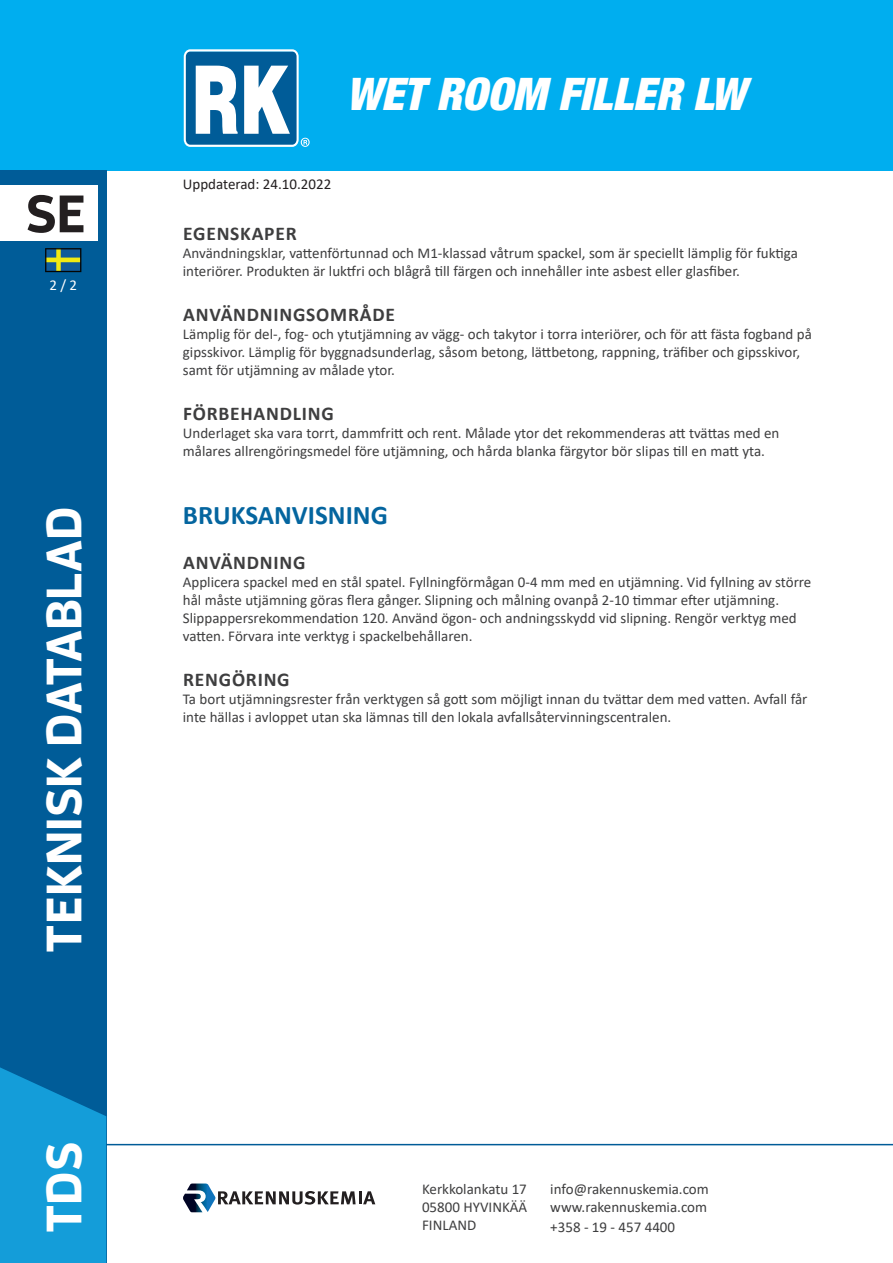
<style>
.page{position:relative;width:893px;height:1263px;background:#fff}
.page>*{position:absolute;margin:0;border:0;box-sizing:border-box;transform-origin:0 0}
.t1{font:700 52.5px "Enzo OT";color:#231f20}
.t2{font:700 49.5px "Enzo OT";color:#fff}
.t3{font:italic 900 condensed 45px "Helvetica Neue LT Std";color:#fff}
.t4{font:700 27px "Calibri";color:#04659f}
.t5{font:700 19.5px "Calibri";letter-spacing:.04em;color:#3e3e3f}
.t6{font:15px/18px "Calibri";color:#3e3e3f}
.t7{font:15px "Calibri";color:#231f20}
.t8{font:15px "Calibri";color:#fff}
</style>
<div class="page">
<div style="left:0;top:0;width:893px;height:170px;background:#00aeef"></div>
<div style="left:0;top:170px;width:106px;height:1093px;background:#005c98"></div>
<svg style="left:0;top:1067px;width:106px;height:196px;background:#1194d0"></svg>
<hr style="left:106px;top:1144px;width:787px;height:1px;background:#005c98">
<div style="left:0;top:186px;width:98px;height:55px;background:#fff"></div>
<svg style="left:184px;top:49px;width:126px;height:98px;background:#6faacc"></svg>
<svg style="left:183px;top:1183px;width:192px;height:29px"></svg>
<svg style="left:45px;top:248px;width:36px;height:24px"></svg>
<h1 class="t1" style="left:26px;top:181px;width:62px">SE</h1>
<p class="t8" style="left:49px;top:275px;width:29px">2 / 2</p>
<h2 class="t2" style="left:33px;top:952px;width:448px;rotate:-90deg">TEKNISK DATABLAD</h2>
<h2 class="t2" style="left:33px;top:1233px;width:93px;rotate:-90deg">TDS</h2>
<h3 class="t3" style="left:346px;top:66px;width:401px">WET ROOM FILLER LW</h3>
<p class="t7" style="left:183px;top:173px;width:150px">Uppdaterad: 24.10.2022</p>
<h3 class="t5" style="left:183px;top:220px;width:115px">EGENSKAPER</h3>
<p class="t6" style="left:183px;top:244px;width:617px">Användningsklar, vattenförtunnad och M1-klassad våtrum spackel, som är speciellt lämplig för fuktiga interiörer. Produkten är luktfri och blågrå till färgen och innehåller inte asbest eller glasfiber.</p>
<h3 class="t5" style="left:183px;top:301px;width:213px">ANVÄNDNINGSOMRÅDE</h3>
<p class="t6" style="left:183px;top:325px;width:631px">Lämplig för del-, fog- och ytutjämning av vägg- och takytor i torra interiörer, och för att fästa fogband på gipsskivor. Lämplig för byggnadsunderlag, såsom betong, lättbetong, rappning, träfiber och gipsskivor, samt för utjämning av målade ytor.</p>
<h3 class="t5" style="left:183px;top:400px;width:152px">FÖRBEHANDLING</h3>
<p class="t6" style="left:183px;top:424px;width:598px">Underlaget ska vara torrt, dammfritt och rent. Målade ytor det rekommenderas att tvättas med en målares allrengöringsmedel före utjämning, och hårda blanka färgytor bör slipas till en matt yta.</p>
<h3 class="t4" style="left:183px;top:496px;width:207px">BRUKSANVISNING</h3>
<h3 class="t5" style="left:183px;top:549px;width:124px">ANVÄNDNING</h3>
<p class="t6" style="left:183px;top:573px;width:630px">Applicera spackel med en stål spatel. Fyllningförmågan 0-4 mm med en utjämning. Vid fyllning av större hål måste utjämning göras flera gånger. Slipning och målning ovanpå 2-10 timmar efter utjämning.<br>Slippappersrekommendation 120. Använd ögon- och andningsskydd vid slipning. Rengör verktyg med vatten. Förvara inte verktyg i spackelbehållaren.</p>
<h3 class="t5" style="left:183px;top:666px;width:108px">RENGÖRING</h3>
<p class="t6" style="left:183px;top:690px;width:626px">Ta bort utjämningsrester från verktygen så gott som möjligt innan du tvättar dem med vatten. Avfall får inte hällas i avloppet utan ska lämnas till den lokala avfallsåtervinningscentralen.</p>
<p class="t6" style="left:422px;top:1180px;width:107px;text-align:justify">Kerkkolankatu 17<br>05800 HYVINKÄÄ FINLAND</p>
<p class="t6" style="left:550px;top:1180px;width:160px;line-height:18.6px;text-align:justify">info@rakennuskemia.com www.rakennuskemia.com +358 - 19 - 457 4400</p>
</div>
